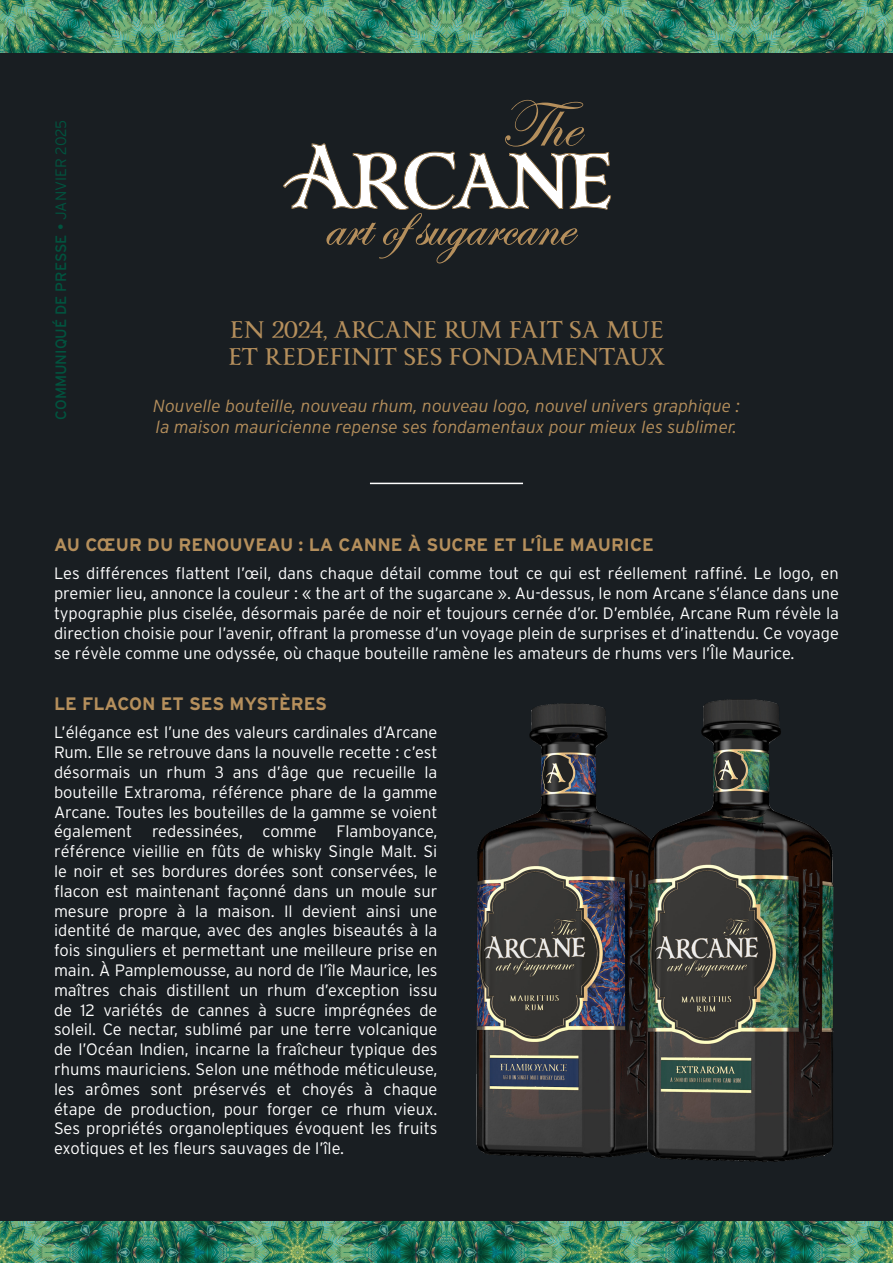
<style>
.page{position:relative;width:893px;height:1263px;background:#fff}
.page>*{position:absolute;margin:0;border:0;box-sizing:border-box;transform-origin:0 0}
.t1{font:700 22.65px/27.2px "Yana";color:#b58f5c}
.t2{font:700 18px "Interstate";color:#b58f5c}
.t3{font:italic 300 17.4px/21px "Interstate";color:#b58f5c}
.t4{font:300 16.5px/19.8px "Interstate";color:#fff;text-align:justify}
.t5{font:15px "Interstate";color:#01543f}
.s1{font-weight:300}
</style>
<div class="page">
<img style="left:0;top:1220px;width:893px;height:43px">
<img style="left:0;top:0;width:893px;height:53px">
<div style="left:0;top:53px;width:893px;height:1167px;background:#191e22"></div>
<hr style="left:370px;top:483px;width:153px;height:1px;background:#fff">
<img style="left:452px;top:699px;width:441px;height:546px">
<svg style="left:283px;top:100px;width:328px;height:163px"></svg>
<p class="t5" style="left:52px;top:420px;width:301px;rotate:-90deg">COMMUNIQUÉ DE PRESSE • <span class="s1">JANVIER 2025</span></p>
<h1 class="t1" style="left:228px;top:319px;width:438px">EN 2024, ARCANE RUM FAIT SA MUE<br>ET REDEFINIT SES FONDAMENTAUX</h1>
<p class="t3" style="left:153px;top:395px;width:588px">Nouvelle bouteille, nouveau rhum, nouveau logo, nouvel univers graphique : la maison mauricienne repense ses fondamentaux pour mieux les sublimer.</p>
<p class="t2" style="left:54px;top:533px;width:601px">AU CŒUR DU RENOUVEAU : LA CANNE À SUCRE ET L’ÎLE MAURICE</p>
<p class="t4" style="left:54px;top:563px;width:787px">Les différences flattent l’œil, dans chaque détail comme tout ce qui est réellement raffiné. Le logo, en premier lieu, annonce la couleur : « the art of the sugarcane ». Au-dessus, le nom Arcane s’élance dans une typographie plus ciselée, désormais parée de noir et toujours cernée d’or. D’emblée, Arcane Rum révèle la direction choisie pour l’avenir, offrant la promesse d’un voyage plein de surprises et d’inattendu. Ce voyage se révèle comme une odyssée, où chaque bouteille ramène les amateurs de rhums vers l’Île Maurice.</p>
<p class="t2" style="left:54px;top:692px;width:275px">LE FLACON ET SES MYSTÈRES</p>
<p class="t4" style="left:54px;top:722px;width:385px">L’élégance est l’une des valeurs cardinales d’Arcane Rum. Elle se retrouve dans la nouvelle recette : c’est désormais un rhum 3 ans d’âge que recueille la bouteille Extraroma, référence phare de la gamme Arcane. Toutes les bouteilles de la gamme se voient également redessinées, comme Flamboyance, référence vieillie en fûts de whisky Single Malt. Si le noir et ses bordures dorées sont conservées, le flacon est maintenant façonné dans un moule sur mesure propre à la maison. Il devient ainsi une identité de marque, avec des angles biseautés à la fois singuliers et permettant une meilleure prise en main. À Pamplemousse, au nord de l’île Maurice, les maîtres chais distillent un rhum d’exception issu de 12 variétés de cannes à sucre imprégnées de soleil. Ce nectar, sublimé par une terre volcanique de l’Océan Indien, incarne la fraîcheur typique des rhums mauriciens. Selon une méthode méticuleuse, les arômes sont préservés et choyés à chaque étape de production, pour forger ce rhum vieux.<br>Ses propriétés organoleptiques évoquent les fruits exotiques et les fleurs sauvages de l’île.</p>
</div>
